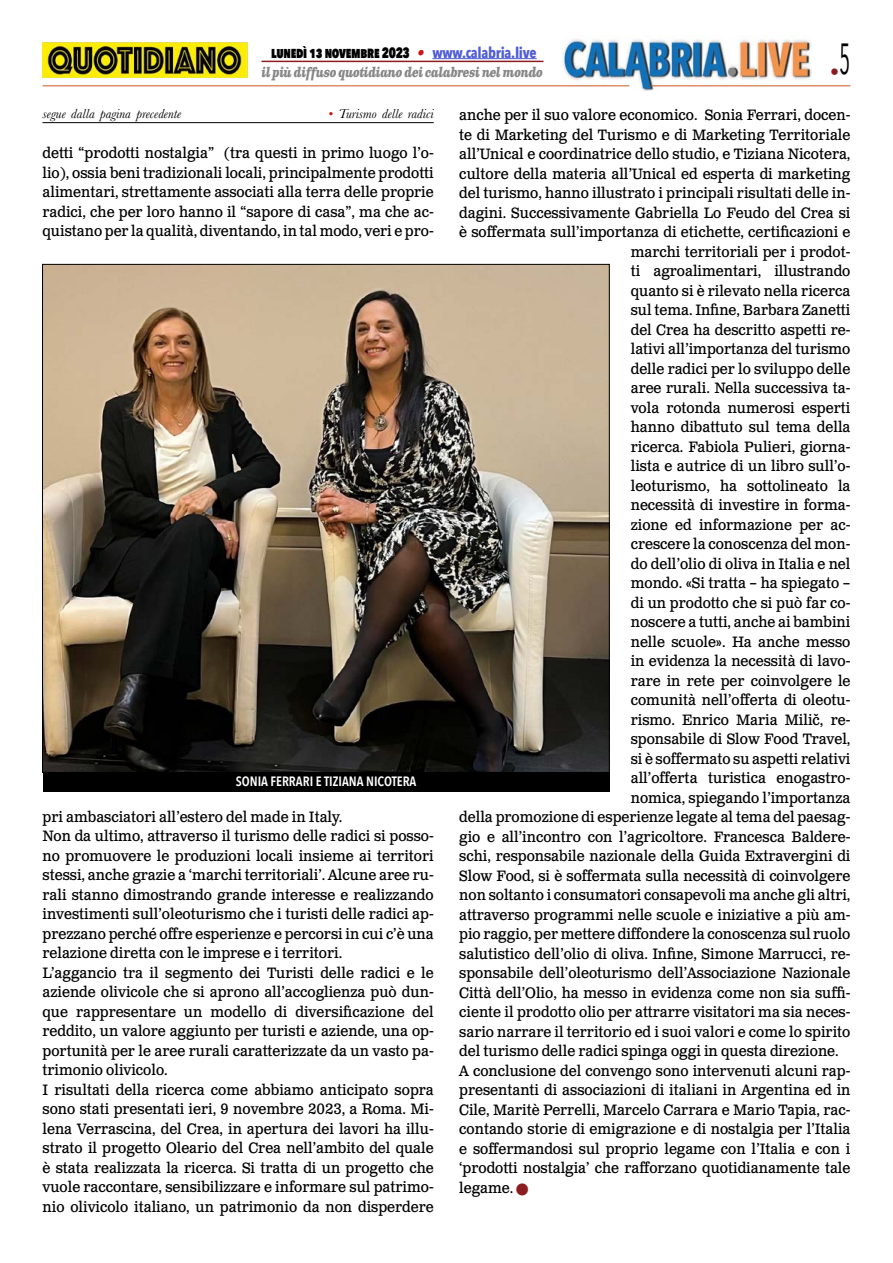
<style>
.page{position:relative;width:893px;height:1263px;background:#fff}
.page>*{position:absolute;margin:0;border:0;box-sizing:border-box;transform-origin:0 0}
.t1{font:18px "Avenir Next Condensed";color:#8b1c1f}
.t2{font:15px/19.5px "Clarendon Text Pro";color:#000;text-align:justify;scale:.93 1}
.t3{font:800 15px "Avenir Next Condensed";letter-spacing:-.02em;color:#000;scale:.86 1}
.t4{font:italic 13.5px "Baskerville";color:#000}
.t5{font:italic 700 13.5px "Clarendon Text Pro";letter-spacing:-.05em;color:#878787;scale:.79 1}
.t6{font:600 13.5px "Avenir Next Condensed";color:#fff}
.s1{font-family:"Clarendon Text Pro";font-weight:700;font-style:italic;color:#ca181a}
.s2{font-weight:700;color:#4f5cd6}
.s3{color:#ca181a}
.s4{color:#8b1c1f}
</style>
<div class="page">
<img style="left:563px;top:36px;width:248px;height:54px">
<hr style="left:43px;top:85px;width:586px;height:1px;background:#c85a19">
<hr style="left:651px;top:85px;width:199px;height:1px;background:#c85a19">
<hr style="left:432px;top:58px;width:105px;height:1px;background:#4f5cd6">
<hr style="left:261px;top:61px;width:282px;height:1px;background:#8b1c1f">
<img style="left:43px;top:43px;width:204px;height:34px">
<hr style="left:43px;top:122px;width:391px;height:1px;background:#000">
<img style="left:44px;top:266px;width:563px;height:505px">
<div style="left:43px;top:773px;width:566px;height:19px;background:#000"></div>
<p class="t3" style="left:271px;top:43px;width:310px">LUNEDÌ 13 NOVEMBRE 2023 <span class="s1">•</span> <span class="s2">www.calabria.live</span></p>
<p class="t5" style="left:261px;top:64px;width:358px">il più diffuso quotidiano dei calabresi nel mondo</p>
<p class="t1" style="left:830px;top:57px;width:22px">•<sup>5</sup></p>
<p class="t4" style="left:43px;top:105px;width:140px">segue dalla pagina precedente</p>
<p class="t4" style="left:328px;top:105px;width:107px"><span class="s3">•</span> Turismo delle radici</p>
<p class="t2" style="left:43px;top:144px;width:422px">detti “prodotti nostalgia” (tra questi in primo luogo l’o&shy;lio), ossia beni tradizionali locali, principalmente prodotti alimentari, strettamente associati alla terra delle proprie radici, che per loro hanno il “sapore di casa”, ma che ac&shy;quistano per la qualità, diventando, in tal modo, veri e pro-</p>
<p class="t6" style="left:236px;top:770px;width:182px">SONIA FERRARI E TIZIANA NICOTERA</p>
<p class="t2" style="left:43px;top:807px;width:422px;text-align:left">pri ambasciatori all’estero del made in Italy.<br>Non da ultimo, attraverso il turismo delle radici si posso&shy;no promuovere le produzioni locali insieme ai territori stessi, anche grazie a ‘marchi territoriali’. Alcune aree ru&shy;rali stanno dimostrando grande interesse e realizzando investimenti sull’oleoturismo che i turisti delle radici ap&shy;prezzano perché offre esperienze e percorsi in cui c’è una relazione diretta con le imprese e i territori.<br>L’aggancio tra il segmento dei Turisti delle radici e le aziende olivicole che si aprono all’accoglienza può dun&shy;que rappresentare un modello di diversificazione del reddito, un valore aggiunto per turisti e aziende, una op&shy;portunità per le aree rurali caratterizzate da un vasto pa&shy;trimonio olivicolo.<br>I risultati della ricerca come abbiamo anticipato sopra sono stati presentati ieri, 9 novembre 2023, a Roma. Mi&shy;lena Verrascina, del Crea, in apertura dei lavori ha illu&shy;strato il progetto Oleario del Crea nell’ambito del quale è stata realizzata la ricerca. Si tratta di un progetto che vuole raccontare, sensibilizzare e informare sul patrimo&shy;nio olivicolo italiano, un patrimonio da non disperdere</p>
<p class="t2" style="left:459px;top:106px;width:422px">anche per il suo valore economico. Sonia Ferrari, docen-</p>
<p class="t2" style="left:459px;top:125px;width:422px">te di Marketing del Turismo e di Marketing Territoriale</p>
<p class="t2" style="left:459px;top:145px;width:422px">all’Unical e coordinatrice dello studio, e Tiziana Nicotera,</p>
<p class="t2" style="left:459px;top:164px;width:422px">cultore della materia all’Unical ed esperta di marketing</p>
<p class="t2" style="left:459px;top:184px;width:422px">del turismo, hanno illustrato i principali risultati delle in-</p>
<p class="t2" style="left:459px;top:203px;width:422px">dagini. Successivamente Gabriella Lo Feudo del Crea si</p>
<p class="t2" style="left:459px;top:223px;width:422px">è soffermata sull’importanza di etichette, certificazioni e</p>
<p class="t2" style="left:631px;top:242px;width:238px">marchi territoriali per i prodot-</p>
<p class="t2" style="left:631px;top:262px;width:238px">ti agroalimentari, illustrando</p>
<p class="t2" style="left:631px;top:281px;width:238px">quanto si è rilevato nella ricerca</p>
<p class="t2" style="left:631px;top:301px;width:238px">sul tema. Infine, Barbara Zanetti</p>
<p class="t2" style="left:631px;top:320px;width:238px">del Crea ha descritto aspetti re-</p>
<p class="t2" style="left:631px;top:340px;width:238px">lativi all’importanza del turismo</p>
<p class="t2" style="left:631px;top:359px;width:238px">delle radici per lo sviluppo delle</p>
<p class="t2" style="left:631px;top:379px;width:238px">aree rurali. Nella successiva ta-</p>
<p class="t2" style="left:631px;top:398px;width:238px">vola rotonda numerosi esperti</p>
<p class="t2" style="left:631px;top:418px;width:238px">hanno dibattuto sul tema della</p>
<p class="t2" style="left:631px;top:437px;width:238px">ricerca. Fabiola Pulieri, giorna-</p>
<p class="t2" style="left:631px;top:457px;width:238px">lista e autrice di un libro sull’o-</p>
<p class="t2" style="left:631px;top:476px;width:238px">leoturismo, ha sottolineato la</p>
<p class="t2" style="left:631px;top:496px;width:238px">necessità di investire in forma-</p>
<p class="t2" style="left:631px;top:515px;width:238px">zione ed informazione per ac-</p>
<p class="t2" style="left:631px;top:535px;width:238px">crescere la conoscenza del mon-</p>
<p class="t2" style="left:631px;top:554px;width:238px">do dell’olio di oliva in Italia e nel</p>
<p class="t2" style="left:631px;top:574px;width:238px">mondo. «Si tratta – ha spiegato –</p>
<p class="t2" style="left:631px;top:593px;width:238px">di un prodotto che si può far co-</p>
<p class="t2" style="left:631px;top:613px;width:238px">noscere a tutti, anche ai bambini</p>
<p class="t2" style="left:631px;top:632px;width:238px">nelle scuole». Ha anche messo</p>
<p class="t2" style="left:631px;top:652px;width:238px">in evidenza la necessità di lavo-</p>
<p class="t2" style="left:631px;top:671px;width:238px">rare in rete per coinvolgere le</p>
<p class="t2" style="left:631px;top:691px;width:238px">comunità nell’offerta di oleotu-</p>
<p class="t2" style="left:631px;top:710px;width:238px">rismo. Enrico Maria Milič, re-</p>
<p class="t2" style="left:631px;top:730px;width:238px">sponsabile di Slow Food Travel,</p>
<p class="t2" style="left:631px;top:749px;width:238px">si è soffermato su aspetti relativi</p>
<p class="t2" style="left:631px;top:769px;width:238px">all’offerta turistica enogastro-</p>
<p class="t2" style="left:631px;top:788px;width:238px">nomica, spiegando l’importanza</p>
<p class="t2" style="left:459px;top:808px;width:422px">della promozione di esperienze legate al tema del paesag-</p>
<p class="t2" style="left:459px;top:827px;width:422px">gio e all’incontro con l’agricoltore. Francesca Baldere-</p>
<p class="t2" style="left:459px;top:847px;width:422px">schi, responsabile nazionale della Guida Extravergini di</p>
<p class="t2" style="left:459px;top:866px;width:422px">Slow Food, si è soffermata sulla necessità di coinvolgere</p>
<p class="t2" style="left:459px;top:886px;width:422px">non soltanto i consumatori consapevoli ma anche gli altri,</p>
<p class="t2" style="left:459px;top:905px;width:422px">attraverso programmi nelle scuole e iniziative a più am-</p>
<p class="t2" style="left:459px;top:925px;width:422px">pio raggio, per mettere diffondere la conoscenza sul ruolo</p>
<p class="t2" style="left:459px;top:944px;width:422px">salutistico dell’olio di oliva. Infine, Simone Marrucci, re-</p>
<p class="t2" style="left:459px;top:964px;width:422px">sponsabile dell’oleoturismo dell’Associazione Nazionale</p>
<p class="t2" style="left:459px;top:983px;width:422px">Città dell’Olio, ha messo in evidenza come non sia suffi-</p>
<p class="t2" style="left:459px;top:1003px;width:422px">ciente il prodotto olio per attrarre visitatori ma sia neces-</p>
<p class="t2" style="left:459px;top:1022px;width:422px">sario narrare il territorio ed i suoi valori e come lo spirito</p>
<p class="t2" style="left:459px;top:1042px;width:409px">del turismo delle radici spinga oggi in questa direzione.</p>
<p class="t2" style="left:459px;top:1061px;width:422px">A conclusione del convengo sono intervenuti alcuni rap-</p>
<p class="t2" style="left:459px;top:1081px;width:422px">presentanti di associazioni di italiani in Argentina ed in</p>
<p class="t2" style="left:459px;top:1100px;width:422px">Cile, Maritè Perrelli, Marcelo Carrara e Mario Tapia, rac-</p>
<p class="t2" style="left:459px;top:1120px;width:422px">contando storie di emigrazione e di nostalgia per l’Italia</p>
<p class="t2" style="left:459px;top:1139px;width:422px">e soffermandosi sul proprio legame con l’Italia e con i</p>
<p class="t2" style="left:459px;top:1159px;width:422px">‘prodotti nostalgia’ che rafforzano quotidianamente tale</p>
<p class="t2" style="left:459px;top:1178px;width:76px">legame. <span class="s4">■</span></p>
</div>
